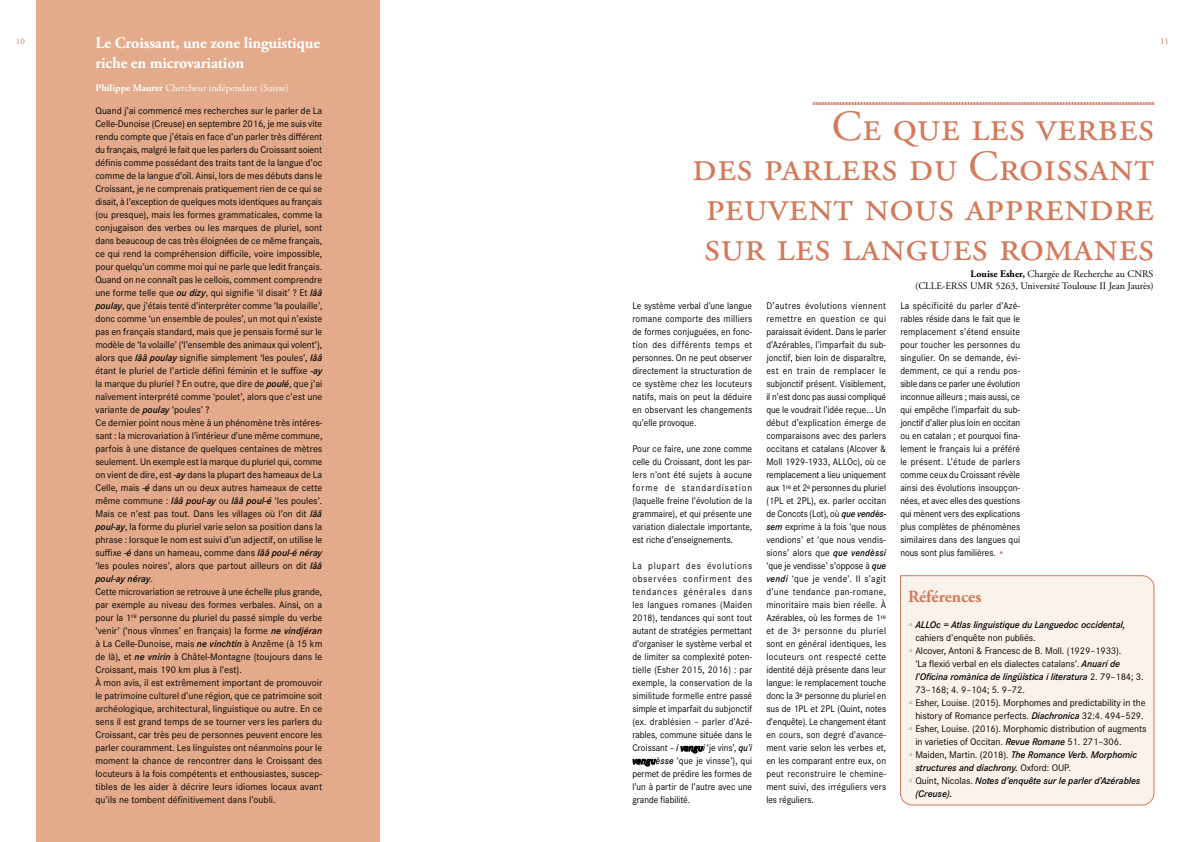
<style>
.page{position:relative;width:1191px;height:842px;background:#fff}
.page>*{position:absolute;margin:0;border:0;box-sizing:border-box;transform-origin:0 0}
.t1{font:43px/40px "Adobe Garamond Pro";letter-spacing:.005em;color:#d37a5b;text-align:right}
.t2{font:700 17px "Adobe Garamond Pro";color:#d37a5b}
.t3{font:700 16px/20px "Adobe Garamond Pro";letter-spacing:-.01em;color:#fff}
.t4{font:10px/13px "Corporate S";color:#000}
.t5{font:10px/13px "Corporate S";color:#000;text-align:justify;scale:.94 1}
.t6{font:italic 600 10px "Corporate S";letter-spacing:-.01em;color:#000}
.t7{font:10px/12px "Adobe Garamond Pro";color:#000;text-align:right}
.t8{font:10px "Adobe Garamond Pro";color:#fff}
.t9{font:9px "Adobe Garamond Pro";color:#d37a5b}
.s1{font-weight:700}
.s2{font-weight:600;font-style:italic}
.s3{color:#d37a5b}
.s4{font-weight:400;font-style:normal;color:#d37a5b}
.s5{font-weight:400;font-style:normal}
</style>
<div class="page">
<div style="left:900px;top:575px;width:254px;height:230px;background:#fbf2ec"></div>
<div style="left:37px;top:0;width:343px;height:842px;background:#e3aa8b"></div>
<svg style="left:812px;top:102px;width:342px;height:3px"></svg>
<h3 class="t3" style="left:95px;top:33px;width:226px">Le Croissant, une zone linguistique riche en microvariation</h3>
<p class="t8" style="left:95px;top:82px;width:195px"><span class="s1">Philippe Maurer</span> Chercheur indépendant (Suisse)</p>
<p class="t9" style="left:16px;top:36px;width:11px">10</p>
<p class="t9" style="left:1160px;top:36px;width:10px">11</p>
<p class="t4" style="left:95px;top:104px;width:228px">Quand j’ai commencé mes recherches sur le parler de La Celle-Dunoise (Creuse) en septembre 2016, je me suis vite rendu compte que j’étais en face d’un parler très différent du français, malgré le fait que les parlers du Croissant soient définis comme possédant des traits tant de la langue d’oc comme de la langue d’oïl. Ainsi, lors de mes débuts dans le Croissant, je ne comprenais pratiquement rien de ce qui se disait, à l’exception de quelques mots identiques au français (ou presque), mais les formes grammaticales, comme la conjugaison des verbes ou les marques de pluriel, sont dans beaucoup de cas très éloignées de ce même français, ce qui rend la compréhension difficile, voire impossible, pour quelqu’un comme moi qui ne parle que ledit français.<br>Quand on ne connaît pas le cellois, comment comprendre une forme telle que <span class="s2">ou dizy</span>, qui signifie ‘il disait’ ? Et <span class="s2">lââ poulay</span>, que j’étais tenté d’interpréter comme ‘la poulaille’, donc comme ‘un ensemble de poules’, un mot qui n’existe pas en français standard, mais que je pensais formé sur le modèle de ‘la volaille’ (‘l’ensemble des animaux qui volent’), alors que <span class="s2">lââ poulay</span> signifie simplement ‘les poules’, <span class="s2">lââ </span>étant le pluriel de l’article défini féminin et le suffixe <span class="s2">-ay </span>la marque du pluriel ? En outre, que dire de <span class="s2">poulé</span>, que j’ai naïvement interprété comme ‘poulet’, alors que c’est une variante de <span class="s2">poulay</span> ‘poules’ ?<br>Ce dernier point nous mène à un phénomène très intéres&shy;sant : la microvariation à l’intérieur d’une même commune, parfois à une distance de quelques centaines de mètres seulement. Un exemple est la marque du pluriel qui, comme on vient de dire, est <span class="s2">-ay</span> dans la plupart des hameaux de La Celle, mais <span class="s2">-é</span> dans un ou deux autres hameaux de cette même commune : <span class="s2">lââ poul-ay</span> ou <span class="s2">lââ poul-é</span> ‘les poules’.<br>Mais ce n’est pas tout. Dans les villages où l’on dit <span class="s2">lââ poul-ay</span>, la forme du pluriel varie selon sa position dans la phrase : lorsque le nom est suivi d’un adjectif, on utilise le suffixe <span class="s2">-é</span> dans un hameau, comme dans <span class="s2">lââ poul-é néray </span>‘les poules noires’, alors que partout ailleurs on dit <span class="s2">lââ poul-ay néray</span>.<br>Cette microvariation se retrouve à une échelle plus grande, par exemple au niveau des formes verbales. Ainsi, on a pour la 1<sup>re</sup> personne du pluriel du passé simple du verbe ‘venir’ (‘nous vînmes’ en français) la forme <span class="s2">ne vindjéran </span>à La Celle-Dunoise, mais <span class="s2">ne vinchtin</span> à Anzême (à 15 km de là), et <span class="s2">ne vnirin</span> à Châtel-Montagne (toujours dans le Croissant, mais 190 km plus à l’est).<br>À mon avis, il est extrêmement important de promouvoir le patrimoine culturel d’une région, que ce patrimoine soit archéologique, architectural, linguistique ou autre. En ce sens il est grand temps de se tourner vers les parlers du Croissant, car très peu de personnes peuvent encore les parler couramment. Les linguistes ont néanmoins pour le moment la chance de rencontrer dans le Croissant des locuteurs à la fois compétents et enthousiastes, suscep&shy;tibles de les aider à décrire leurs idiomes locaux avant qu’ils ne tombent définitivement dans l’oubli.</p>
<h1 class="t1" style="left:692px;top:108px;width:463px">Ce que les verbes<br>des parlers du Croissant peuvent nous apprendre sur les langues romanes</h1>
<p class="t5" style="left:632px;top:299px;width:129px">Le système verbal d’une langue romane comporte des milliers de formes conjuguées, en fonc&shy;tion des différents temps et personnes. On ne peut observer directement la structuration de ce système chez les locuteurs natifs, mais on peut la déduire en observant les changements qu’elle provoque.</p>
<p class="t5" style="left:632px;top:442px;width:129px">Pour ce faire, une zone comme celle du Croissant, dont les par&shy;lers n’ont été sujets à aucune forme de standardisation (laquelle freine l’évolution de la grammaire), et qui présente une variation dialectale importante, est riche d’enseignements.</p>
<p class="t5" style="left:632px;top:559px;width:129px">La plupart des évolutions observées confirment des tendances générales dans les langues romanes (Maiden 2018), tendances qui sont tout autant de stratégies permettant d’organiser le système verbal et de limiter sa complexité poten&shy;tielle (Esher 2015, 2016) : par exemple, la conservation de la similitude formelle entre passé simple et imparfait du subjonctif (ex. drablésien – parler d’Azé&shy;rables, commune située dans le Croissant – <span class="s2">i vangui</span> ‘je vins’, <span class="s2">qu’i vanguèsse</span> ‘que je vinsse’), qui permet de prédire les formes de l’un à partir de l’autre avec une grande fiabilité.</p>
<p class="t7" style="left:915px;top:268px;width:240px"><span class="s1">Louise Esher,</span> Chargée de Recherche au CNRS<br>(CLLE-ERSS UMR 5263, Université Toulouse II Jean Jaurès)</p>
<p class="t5" style="left:766px;top:299px;width:129px;text-align:left">D’autres évolutions viennent remettre en question ce qui paraissait évident. Dans le parler d’Azérables, l’imparfait du sub&shy;jonctif, bien loin de disparaître, est en train de remplacer le subjonctif présent. Visiblement, il n’est donc pas aussi compliqué que le voudrait l’idée reçue... Un début d’explication émerge de comparaisons avec des parlers occitans et catalans (Alcover &amp;<br>Moll 1929-1933, ALLOc), où ce remplacement a lieu uniquement aux 1<sup>re</sup> et 2<sup>e</sup> personnes du pluriel (1PL et 2PL), ex. parler occitan de Concots (Lot), où <span class="s2">que vendès&shy;sem</span> exprime à la fois ‘que nous vendions’ et ‘que nous vendis&shy;sions’ alors que <span class="s2">que vendèssi </span>‘que je vendisse’ s’oppose à <span class="s2">que vendi</span> ‘que je vende’. Il s’agit d’une tendance pan-romane, minoritaire mais bien réelle. À<br>Azérables, où les formes de 1<sup>re </sup>et de 3<sup>e</sup> personne du pluriel sont en général identiques, les locuteurs ont respecté cette identité déjà présente dans leur langue: le remplacement touche donc la 3<sup>e</sup> personne du pluriel en sus de 1PL et 2PL (Quint, notes d’enquête). Le changement étant en cours, son degré d’avance&shy;ment varie selon les verbes et, en les comparant entre eux, on peut reconstruire le chemine&shy;ment suivi, des irréguliers vers les réguliers.</p>
<p class="t5" style="left:900px;top:299px;width:129px">La spécificité du parler d’Azé&shy;rables réside dans le fait que le remplacement s’étend ensuite pour toucher les personnes du singulier. On se demande, évi&shy;demment, ce qui a rendu pos&shy;sible dans ce parler une évolution inconnue ailleurs ; mais aussi, ce qui empêche l’imparfait du sub&shy;jonctif d’aller plus loin en occitan ou en catalan ; et pourquoi fina&shy;lement le français lui a préféré le présent. L’étude de parlers comme ceux du Croissant révèle ainsi des évolutions insoupçon&shy;nées, et avec elles des questions qui mènent vers des explications plus complètes de phénomènes similaires dans des langues qui nous sont plus familières. <span class="s3">•</span></p>
<h2 class="t2" style="left:908px;top:586px;width:75px">Références</h2>
<p class="t6" style="left:908px;top:618px;width:219px"><span class="s4">◦</span> ALLOc = Atlas linguistique du Languedoc occidental,</p>
<p class="t4" style="left:915px;top:630px;width:122px">cahiers d’enquête non publiés.</p>
<p class="t4" style="left:908px;top:643px;width:215px"><span class="s3">◦</span> Alcover, Antoni &amp; Francesc de B. Moll. (1929–1933).</p>
<p class="t4" style="left:915px;top:656px;width:206px">‘La flexió verbal en els dialectes catalans’. <span class="s2">Anuari de</span></p>
<p class="t6" style="left:915px;top:670px;width:230px">l’Oficina romànica de lingüística i literatura <span class="s5">2. 79–184; 3.</span></p>
<p class="t4" style="left:915px;top:682px;width:111px">73–168; 4. 9–104; 5. 9–72.</p>
<p class="t4" style="left:908px;top:695px;width:239px"><span class="s3">◦</span> Esher, Louise. (2015). Morphomes and predictability in the</p>
<p class="t4" style="left:915px;top:708px;width:230px">history of Romance perfects. <span class="s2">Diachronica</span> 32:4. 494–529.</p>
<p class="t4" style="left:908px;top:721px;width:240px"><span class="s3">◦</span> Esher, Louise. (2016). Morphomic distribution of augments</p>
<p class="t4" style="left:915px;top:734px;width:208px">in varieties of Occitan. <span class="s2">Revue Romane</span> 51. 271–306.</p>
<p class="t6" style="left:908px;top:748px;width:231px"><span class="s4">◦</span> <span class="s5">Maiden, Martin. (2018).</span> The Romance Verb. Morphomic</p>
<p class="t6" style="left:915px;top:761px;width:157px">structures and diachrony. <span class="s5">Oxford: OUP.</span></p>
<p class="t6" style="left:908px;top:774px;width:234px"><span class="s4">◦</span> <span class="s5">Quint, Nicolas.</span> Notes d’enquête sur le parler d’Azérables</p>
<p class="t6" style="left:915px;top:787px;width:38px">(Creuse).</p>
</div>
